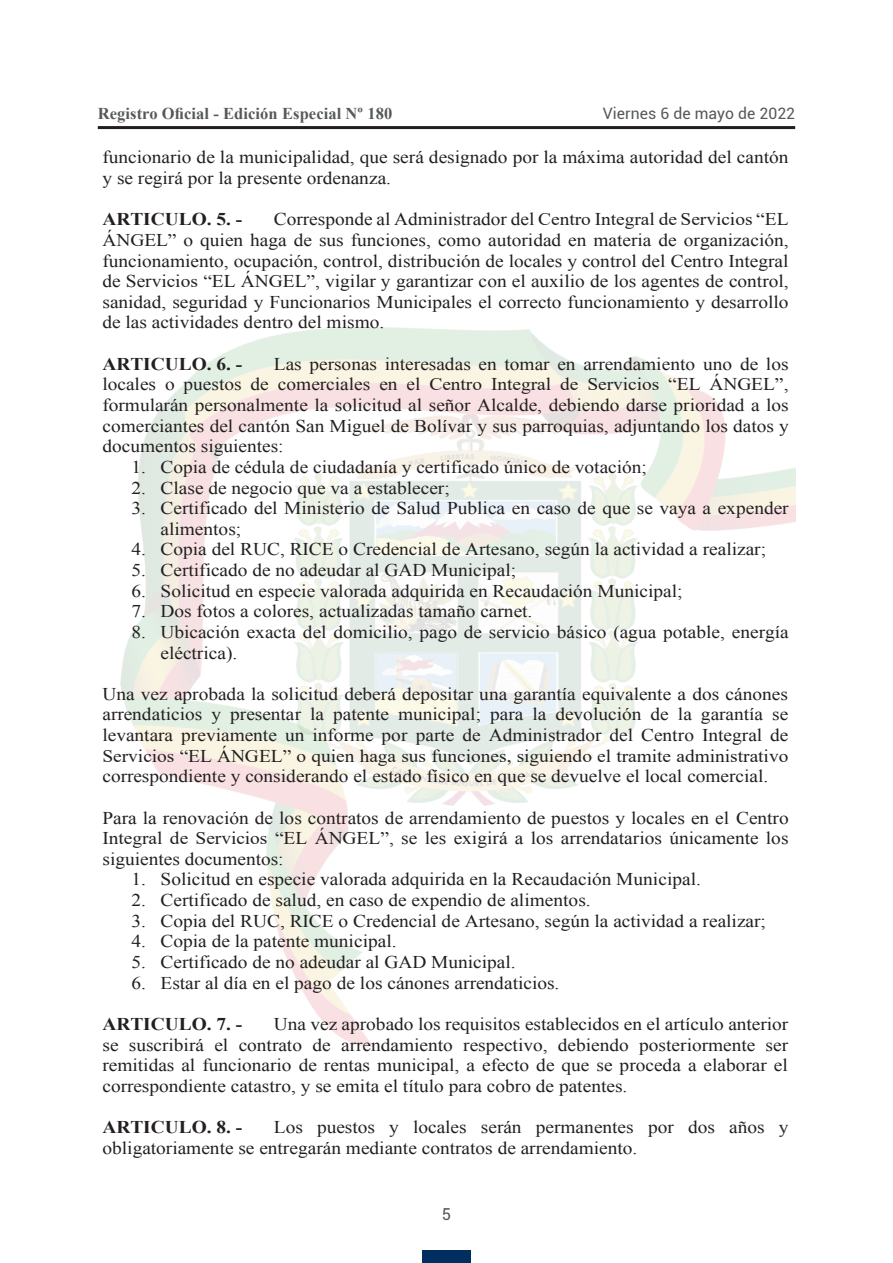
<style>
.page{position:relative;width:893px;height:1263px;background:#fff}
.page>*{position:absolute;margin:0;border:0;box-sizing:border-box;transform-origin:0 0}
.t1{font:18px/20.7px "Times New Roman";color:#231f20;text-align:justify;scale:1.08 1}
.t2{font:700 18px "Times New Roman";color:#231f20;scale:1.08 1}
.t3{font:700 16.5px "Times New Roman";letter-spacing:.005em;color:#57585a}
.t4{font:16.5px "Roboto";color:#57585a}
.t5{font:15.75px "Roboto";letter-spacing:.005em;color:#57585a}
</style>
<div class="page">
<hr style="left:98px;top:126px;width:697px;height:3px;background:#231f20">
<div style="left:422px;top:1250px;width:49px;height:13px;background:#002e5e"></div>
<img style="left:120px;top:327px;width:675px;height:720px">
<p class="t3" style="left:98px;top:102px;width:296px">Registro Oficial - Edición Especial Nº 180</p>
<p class="t5" style="left:603px;top:102px;width:194px">Viernes 6 de mayo de 2022</p>
<p class="t1" style="left:102px;top:147px;width:637px">funcionario de la municipalidad, que será designado por la máxima autoridad del cantón y se regirá por la presente ordenanza.</p>
<p class="t2" style="left:102px;top:207px;width:131px">ARTICULO. 5. -</p>
<p class="t1" style="left:102px;top:209px;width:637px;text-indent:171px">Corresponde al Administrador del Centro Integral de Servicios “EL ÁNGEL” o quien haga de sus funciones, como autoridad en materia de organización, funcionamiento, ocupación, control, distribución de locales y control del Centro Integral de Servicios “EL ÁNGEL”, vigilar y garantizar con el auxilio de los agentes de control, sanidad, seguridad y Funcionarios Municipales el correcto funcionamiento y desarrollo de las actividades dentro del mismo.</p>
<p class="t2" style="left:102px;top:351px;width:131px">ARTICULO. 6. -</p>
<p class="t1" style="left:102px;top:353px;width:637px;text-indent:171px">Las personas interesadas en tomar en arrendamiento uno de los locales o puestos de comerciales en el Centro Integral de Servicios “EL ÁNGEL”, formularán personalmente la solicitud al señor Alcalde, debiendo darse prioridad a los comerciantes del cantón San Miguel de Bolívar y sus parroquias, adjuntando los datos y documentos siguientes:</p>
<p class="t1" style="left:132px;top:456px;width:479px">1. Copia de cédula de ciudadanía y certificado único de votación;</p>
<p class="t1" style="left:132px;top:477px;width:296px">2. Clase de negocio que va a establecer;</p>
<p class="t1" style="left:161px;top:497px;width:583px;text-indent:-29px">3. Certificado del Ministerio de Salud Publica en caso de que se vaya a expender alimentos;</p>
<p class="t1" style="left:132px;top:539px;width:589px">4. Copia del RUC, RICE o Credencial de Artesano, según la actividad a realizar;</p>
<p class="t1" style="left:132px;top:559px;width:358px">5. Certificado de no adeudar al GAD Municipal;</p>
<p class="t1" style="left:132px;top:580px;width:512px">6. Solicitud en especie valorada adquirida en Recaudación Municipal;</p>
<p class="t1" style="left:132px;top:601px;width:373px">7. Dos fotos a colores, actualizadas tamaño carnet.</p>
<p class="t1" style="left:161px;top:621px;width:583px;text-indent:-29px">8. Ubicación exacta del domicilio, pago de servicio básico (agua potable, energía eléctrica).</p>
<p class="t1" style="left:102px;top:683px;width:637px">Una vez aprobada la solicitud deberá depositar una garantía equivalente a dos cánones arrendaticios y presentar la patente municipal; para la devolución de la garantía se levantara previamente un informe por parte de Administrador del Centro Integral de Servicios “EL ÁNGEL” o quien haga sus funciones, siguiendo el tramite administrativo correspondiente y considerando el estado físico en que se devuelve el local comercial.</p>
<p class="t1" style="left:102px;top:807px;width:637px">Para la renovación de los contratos de arrendamiento de puestos y locales en el Centro Integral de Servicios “EL ÁNGEL”, se les exigirá a los arrendatarios únicamente los siguientes documentos:</p>
<p class="t1" style="left:132px;top:869px;width:529px">1. Solicitud en especie valorada adquirida en la Recaudación Municipal.</p>
<p class="t1" style="left:132px;top:889px;width:427px">2. Certificado de salud, en caso de expendio de alimentos.</p>
<p class="t1" style="left:132px;top:910px;width:589px">3. Copia del RUC, RICE o Credencial de Artesano, según la actividad a realizar;</p>
<p class="t1" style="left:132px;top:931px;width:247px">4. Copia de la patente municipal.</p>
<p class="t1" style="left:132px;top:951px;width:357px">5. Certificado de no adeudar al GAD Municipal.</p>
<p class="t1" style="left:132px;top:972px;width:398px">6. Estar al día en el pago de los cánones arrendaticios.</p>
<p class="t2" style="left:102px;top:1011px;width:131px">ARTICULO. 7. -</p>
<p class="t1" style="left:102px;top:1013px;width:637px;text-indent:171px">Una vez aprobado los requisitos establecidos en el artículo anterior se suscribirá el contrato de arrendamiento respectivo, debiendo posteriormente ser remitidas al funcionario de rentas municipal, a efecto de que se proceda a elaborar el correspondiente catastro, y se emita el título para cobro de patentes.</p>
<p class="t2" style="left:102px;top:1114px;width:131px">ARTICULO. 8. -</p>
<p class="t1" style="left:102px;top:1116px;width:637px;text-indent:171px">Los puestos y locales serán permanentes por dos años y obligatoriamente se entregarán mediante contratos de arrendamiento.</p>
<p class="t4" style="left:442px;top:1203px;width:11px">5</p>
</div>
